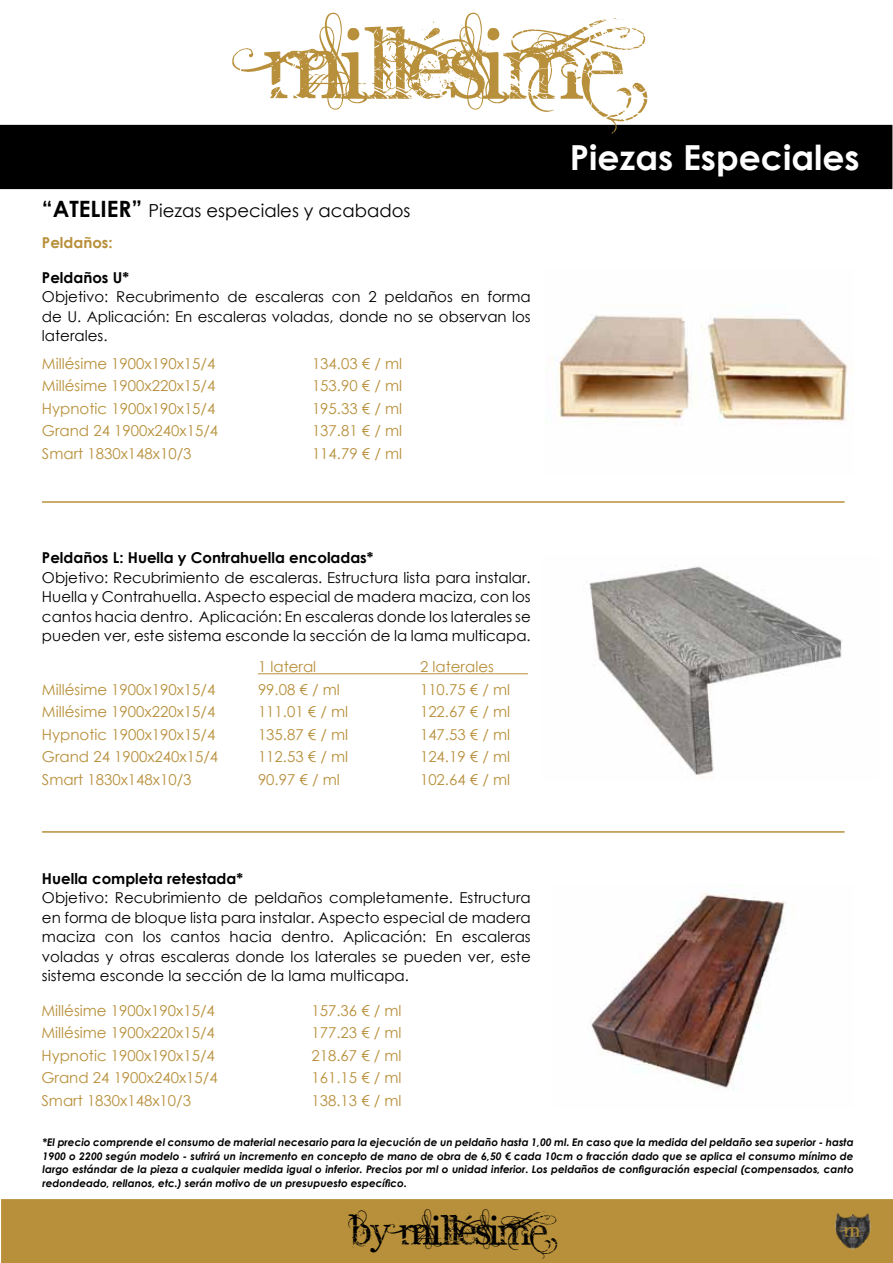
<style>
.page{position:relative;width:893px;height:1263px;background:#fff}
.page>*{position:absolute;margin:0;border:0;box-sizing:border-box;transform-origin:0 0}
.t1{font:109.2px "Angelic War";color:#b8903b}
.t2{font:45px "Angelic War";color:#000}
.t3{font:700 34.5px "Century Gothic";color:#fff}
.t4{font:22.05px "Angelic War";color:#b8903b}
.t5{font:18px "Century Gothic";color:#000}
.t6{font:15px/19.5px "Century Gothic";color:#000;text-align:justify}
.t7{font:15px "Century Gothic";color:#b8903b}
.t8{font:700 15px "Century Gothic";color:#000}
.t9{font:700 15px "Century Gothic";color:#b8903b}
.t10{font:italic 700 10.5px/13.5px "Century Gothic";color:#000;text-align:justify}
.s1{font-weight:700;font-size:22.5px}
</style>
<div class="page">
<div style="left:0;top:126px;width:892px;height:62px;background:#000"></div>
<div style="left:0;top:125px;width:892px;height:64px;border:2px solid #000"></div>
<img style="left:546px;top:315px;width:308px;height:110px">
<img style="left:589px;top:566px;width:253px;height:212px">
<hr style="left:42px;top:501px;width:803px;height:2px;background:#b8903b">
<img style="left:591px;top:893px;width:195px;height:198px">
<hr style="left:42px;top:831px;width:803px;height:2px;background:#b8903b">
<div style="left:1px;top:1199px;width:892px;height:64px;background:#b8903b"></div>
<img style="left:832px;top:1209px;width:41px;height:42px">
<hr style="left:258px;top:673px;width:270px;height:1px;background:#b8903b">
<h1 class="t1" style="left:268px;top:1px;width:380px">MILLÉSIME</h1>
<p class="t5" style="left:42px;top:198px;width:370px"><span class="s1">“ATELIER”</span> Piezas especiales y acabados</p>
<p class="t9" style="left:42px;top:231px;width:72px">Peldaños:</p>
<p class="t8" style="left:42px;top:266px;width:89px">Peldaños U*</p>
<p class="t6" style="left:42px;top:287px;width:490px">Objetivo: Recubrimento de escaleras con 2 peldaños en forma de U. Aplicación: En escaleras voladas, donde no se observan los laterales.</p>
<p class="t7" style="left:42px;top:353px;width:175px">Millésime 1900x190x15/4</p>
<p class="t7" style="left:312px;top:353px;width:92px">134.03 € / ml</p>
<p class="t7" style="left:42px;top:375px;width:175px">Millésime 1900x220x15/4</p>
<p class="t7" style="left:312px;top:375px;width:92px">153.90 € / ml</p>
<p class="t7" style="left:42px;top:398px;width:175px">Hypnotic 1900x190x15/4</p>
<p class="t7" style="left:312px;top:398px;width:92px">195.33 € / ml</p>
<p class="t7" style="left:42px;top:420px;width:178px">Grand 24 1900x240x15/4</p>
<p class="t7" style="left:312px;top:420px;width:92px">137.81 € / ml</p>
<p class="t7" style="left:42px;top:443px;width:151px">Smart 1830x148x10/3</p>
<p class="t7" style="left:312px;top:443px;width:92px">114.79 € / ml</p>
<p class="t8" style="left:42px;top:546px;width:333px">Peldaños L: Huella y Contrahuella encoladas*</p>
<p class="t6" style="left:42px;top:567px;width:490px">Objetivo: Recubrimiento de escaleras. Estructura lista para instalar.<br>Huella y Contrahuella. Aspecto especial de madera maciza, con los cantos hacia dentro. Aplicación: En escaleras donde los laterales se pueden ver, este sistema esconde la sección de la lama multicapa.</p>
<p class="t7" style="left:258px;top:656px;width:60px">1 lateral</p>
<p class="t7" style="left:420px;top:656px;width:75px">2 laterales</p>
<p class="t7" style="left:42px;top:679px;width:175px">Millésime 1900x190x15/4</p>
<p class="t7" style="left:258px;top:679px;width:83px">99.08 € / ml</p>
<p class="t7" style="left:420px;top:679px;width:92px">110.75 € / ml</p>
<p class="t7" style="left:42px;top:701px;width:175px">Millésime 1900x220x15/4</p>
<p class="t7" style="left:258px;top:701px;width:92px">111.01 € / ml</p>
<p class="t7" style="left:420px;top:701px;width:92px">122.67 € / ml</p>
<p class="t7" style="left:42px;top:724px;width:175px">Hypnotic 1900x190x15/4</p>
<p class="t7" style="left:258px;top:724px;width:92px">135.87 € / ml</p>
<p class="t7" style="left:420px;top:724px;width:92px">147.53 € / ml</p>
<p class="t7" style="left:42px;top:746px;width:178px">Grand 24 1900x240x15/4</p>
<p class="t7" style="left:258px;top:746px;width:92px">112.53 € / ml</p>
<p class="t7" style="left:420px;top:746px;width:92px">124.19 € / ml</p>
<p class="t7" style="left:42px;top:769px;width:151px">Smart 1830x148x10/3</p>
<p class="t7" style="left:258px;top:769px;width:83px">90.97 € / ml</p>
<p class="t7" style="left:420px;top:769px;width:92px">102.64 € / ml</p>
<p class="t8" style="left:42px;top:867px;width:202px">Huella completa retestada*</p>
<p class="t6" style="left:42px;top:888px;width:490px">Objetivo: Recubrimiento de peldaños completamente. Estructura en forma de bloque lista para instalar. Aspecto especial de madera maciza con los cantos hacia dentro. Aplicación: En escaleras voladas y otras escaleras donde los laterales se pueden ver, este sistema esconde la sección de la lama multicapa.</p>
<h3 class="t3" style="left:570px;top:131px;width:291px">Piezas Especiales</h3>
<p class="t7" style="left:41px;top:1000px;width:175px">Millésime 1900x190x15/4</p>
<p class="t7" style="left:311px;top:1000px;width:92px">157.36 € / ml</p>
<p class="t7" style="left:41px;top:1022px;width:175px">Millésime 1900x220x15/4</p>
<p class="t7" style="left:311px;top:1022px;width:92px">177.23 € / ml</p>
<p class="t7" style="left:41px;top:1045px;width:175px">Hypnotic 1900x190x15/4</p>
<p class="t7" style="left:311px;top:1045px;width:92px">218.67 € / ml</p>
<p class="t7" style="left:41px;top:1067px;width:178px">Grand 24 1900x240x15/4</p>
<p class="t7" style="left:311px;top:1067px;width:92px">161.15 € / ml</p>
<p class="t7" style="left:41px;top:1090px;width:151px">Smart 1830x148x10/3</p>
<p class="t7" style="left:311px;top:1090px;width:92px">138.13 € / ml</p>
<p class="t10" style="left:43px;top:1135px;width:813px">*El precio comprende el consumo de material necesario para la ejecución de un peldaño hasta 1,00 ml. En caso que la medida del peldaño sea superior - hasta 1900 o 2200 según modelo - sufrirá un incremento en concepto de mano de obra de 6,50 € cada 10cm o fracción dado que se aplica el consumo mínimo de largo estándar de la pieza a cualquier medida igual o inferior. Precios por ml o unidad inferior. Los peldaños de configuración especial (compensados, canto redondeado, rellanos, etc.) serán motivo de un presupuesto específico.</p>
<h2 class="t2" style="left:352px;top:1204px;width:207px">BY MILLÉSIME</h2>
<h3 class="t4" style="left:845px;top:1217px;width:32px">M</h3>
</div>
